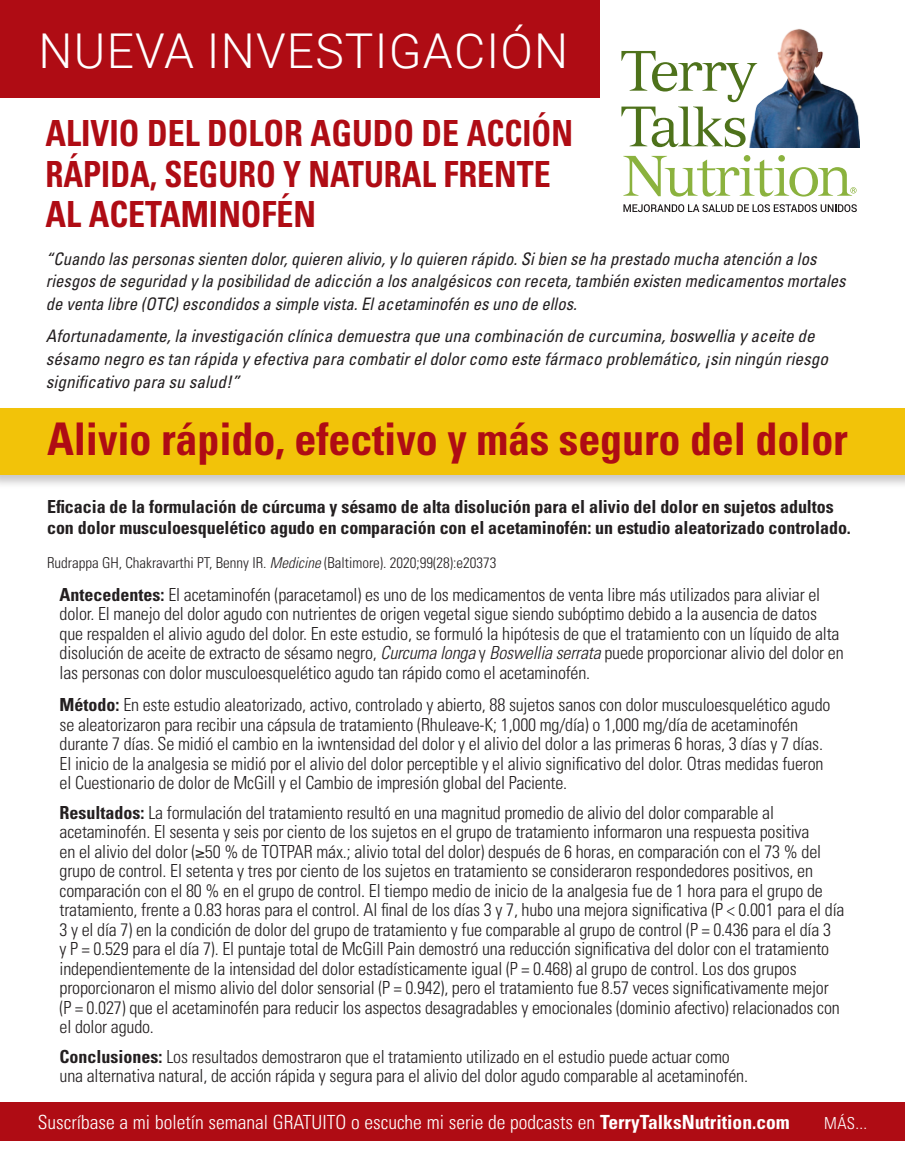
<style>
.page{position:relative;width:905px;height:1175px;background:#fff}
.page>*{position:absolute;margin:0;border:0;box-sizing:border-box;transform-origin:0 0}
.t1{font:300 48px "Roboto";letter-spacing:.025em;color:#fff}
.HEADLINES_BOLD_3_lin{font:700 condensed 45px "Univers";letter-spacing:-.005em;color:#af0c14}
.t2{font:700 condensed 36px/40.5px "Univers";color:#af0c14;scale:.94 1}
.t3{font:300 condensed 19.5px "Univers LT Pro";color:#fff}
.BODY{font:300 condensed 18px/19.5px "Univers";letter-spacing:-.01em;color:#231f20}
.HEADLINES_BOLD_3_lin-2{font:700 condensed 18px/21px "Univers";letter-spacing:-.005em;color:#231f20}
.t4{font:italic condensed 17.25px/22.8px "Univers";color:#231f20}
.t5{font:300 condensed 16.5px "Univers LT Pro";color:#fff}
.BODY_ITALIC{font:300 condensed 15px "Univers";color:#231f20}
.s1{font-style:italic}
.s2{font-weight:700}
</style>
<div class="page">
<div style="left:0;top:1102px;width:904px;height:38px;background:#af0c14"></div>
<div style="left:0;top:0;width:599px;height:97px;background:#af0c14"></div>
<svg style="left:621px;top:51px;width:126px;height:96px"></svg>
<svg style="left:623px;top:155px;width:233px;height:41px"></svg>
<img style="left:747px;top:29px;width:112px;height:118px">
<svg style="left:623px;top:204px;width:233px;height:8px"></svg>
<div style="left:0;top:406px;width:904px;height:83px;background:#231f20;opacity:.25"></div>
<div style="left:0;top:408px;width:904px;height:66px;background:#f2c309"></div>
<h1 class="t1" style="left:39px;top:18px;width:531px">NUEVA INVESTIGACIÓN</h1>
<p class="t2" style="left:45px;top:113px;width:562px">ALIVIO DEL DOLOR AGUDO DE ACCIÓN<br>RÁPIDA, SEGURO Y NATURAL FRENTE<br>AL ACETAMINOFÉN</p>
<p class="t4" style="left:46px;top:247px;width:801px">“Cuando las personas sienten dolor, quieren alivio, y lo quieren rápido. Si bien se ha prestado mucha atención a los riesgos de seguridad y la posibilidad de adicción a los analgésicos con receta, también existen medicamentos mortales de venta libre (OTC) escondidos a simple vista. El acetaminofén es uno de ellos.</p>
<p class="t4" style="left:46px;top:324px;width:783px">Afortunadamente, la investigación clínica demuestra que una combinación de curcumina, boswellia y aceite de sésamo negro es tan rápida y efectiva para combatir el dolor como este fármaco problemático, ¡sin ningún riesgo significativo para su salud!”</p>
<p class="HEADLINES_BOLD_3_lin" style="left:47px;top:411px;width:802px">Alivio rápido, efectivo y más seguro del dolor</p>
<p class="HEADLINES_BOLD_3_lin-2" style="left:47px;top:496px;width:805px">Eficacia de la formulación de cúrcuma y sésamo de alta disolución para el alivio del dolor en sujetos adultos con dolor musculoesquelético agudo en comparación con el acetaminofén: un estudio aleatorizado controlado.</p>
<p class="BODY_ITALIC" style="left:47px;top:554px;width:451px">Rudrappa GH, Chakravarthi PT, Benny IR. <span class="s1">Medicine</span> (Baltimore). 2020;99(28):e20373</p>
<p class="BODY" style="left:60px;top:584px;width:785px"><span class="s2">Antecedentes:</span> El acetaminofén (paracetamol) es uno de los medicamentos de venta libre más utilizados para aliviar el dolor. El manejo del dolor agudo con nutrientes de origen vegetal sigue siendo subóptimo debido a la ausencia de datos que respalden el alivio agudo del dolor. En este estudio, se formuló la hipótesis de que el tratamiento con un líquido de alta disolución de aceite de extracto de sésamo negro, <span class="s1">Curcuma longa</span> y <span class="s1">Boswellia serrata</span> puede proporcionar alivio del dolor en las personas con dolor musculoesquelético agudo tan rápido como el acetaminofén.</p>
<p class="BODY" style="left:60px;top:695px;width:772px"><span class="s2">Método:</span> En este estudio aleatorizado, activo, controlado y abierto, 88 sujetos sanos con dolor musculoesquelético agudo se aleatorizaron para recibir una cápsula de tratamiento (Rhuleave-K; 1,000 mg/día) o 1,000 mg/día de acetaminofén durante 7 días. Se midió el cambio en la iwntensidad del dolor y el alivio del dolor a las primeras 6 horas, 3 días y 7 días.<br>El inicio de la analgesia se midió por el alivio del dolor perceptible y el alivio significativo del dolor. Otras medidas fueron el Cuestionario de dolor de McGill y el Cambio de impresión global del Paciente.</p>
<p class="BODY" style="left:60px;top:802px;width:786px"><span class="s2">Resultados:</span> La formulación del tratamiento resultó en una magnitud promedio de alivio del dolor comparable al acetaminofén. El sesenta y seis por ciento de los sujetos en el grupo de tratamiento informaron una respuesta positiva<br>en el alivio del dolor (≥50 % de TOTPAR máx.; alivio total del dolor) después de 6 horas, en comparación con el 73 % del grupo de control. El setenta y tres por ciento de los sujetos en tratamiento se consideraron respondedores positivos, en comparación con el 80 % en el grupo de control. El tiempo medio de inicio de la analgesia fue de 1 hora para el grupo de tratamiento, frente a 0.83 horas para el control. Al final de los días 3 y 7, hubo una mejora significativa (P &lt; 0.001 para el día 3 y el día 7) en la condición de dolor del grupo de tratamiento y fue comparable al grupo de control (P = 0.436 para el día 3<br>y P = 0.529 para el día 7). El puntaje total de McGill Pain demostró una reducción significativa del dolor con el tratamiento independientemente de la intensidad del dolor estadísticamente igual (P = 0.468) al grupo de control. Los dos grupos proporcionaron el mismo alivio del dolor sensorial (P = 0.942), pero el tratamiento fue 8.57 veces significativamente mejor (P = 0.027) que el acetaminofén para reducir los aspectos desagradables y emocionales (dominio afectivo) relacionados con el dolor agudo.</p>
<p class="BODY" style="left:60px;top:1046px;width:690px"><span class="s2">Conclusiones:</span> Los resultados demostraron que el tratamiento utilizado en el estudio puede actuar como una alternativa natural, de acción rápida y segura para el alivio del dolor agudo comparable al acetaminofén.</p>
<p class="t3" style="left:38px;top:1109px;width:753px">Suscríbase a mi boletín semanal GRATUITO o escuche mi serie de podcasts en <span class="s2">TerryTalksNutrition.com</span></p>
<p class="t5" style="left:824px;top:1112px;width:44px">MÁS...</p>
</div>
